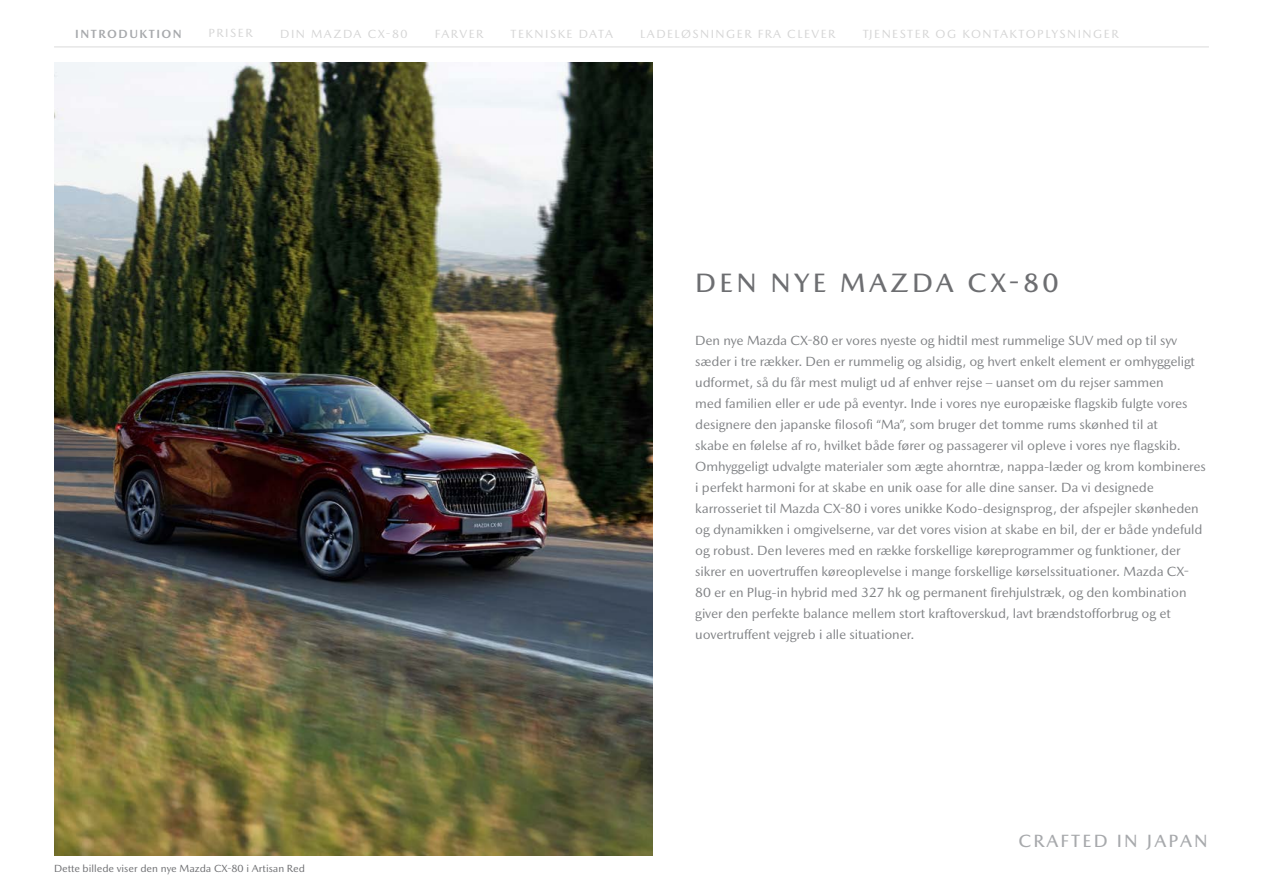
<style>
.page{position:relative;width:1263px;height:893px;background:#fff}
.page>*{position:absolute;margin:0;border:0;box-sizing:border-box;transform-origin:0 0}
.t1{font:500 27px "Mazda Type Cyrillic";letter-spacing:.125em;color:#6d6e71}
.t2{font:500 18px "Mazda Type Cyrillic";letter-spacing:.125em;color:#a7a9ac}
.t3{font:13.5px/21px "Mazda Type Cyrillic";letter-spacing:-.01em;color:#808285}
.t4{font:12px "Mazda Type Cyrillic";letter-spacing:.125em;color:#d5d5d5}
.t5{font:700 12px "Mazda Type Cyrillic";letter-spacing:.125em;color:#a7a9ac}
.t6{font:10.5px "Mazda Type Cyrillic";color:#6d6e71}
</style>
<div class="page">
<img style="left:54px;top:63px;width:599px;height:792px">
<hr style="left:54px;top:46px;width:1155px;height:2px;background:#e7e7e7">
<p class="t5" style="left:75px;top:26px;width:108px">INTRODUKTION</p>
<p class="t4" style="left:208px;top:26px;width:46px">PRISER</p>
<p class="t4" style="left:280px;top:26px;width:129px">DIN MAZDA CX-80</p>
<p class="t4" style="left:435px;top:26px;width:50px">FARVER</p>
<p class="t4" style="left:511px;top:26px;width:104px">TEKNISKE DATA</p>
<p class="t4" style="left:640px;top:26px;width:197px">LADELØSNINGER FRA CLEVER</p>
<p class="t4" style="left:863px;top:26px;width:257px">TJENESTER OG KONTAKTOPLYSNINGER</p>
<p class="t6" style="left:54px;top:862px;width:253px">Dette billede viser den nye Mazda CX-80 i Artisan Red</p>
<h1 class="t1" style="left:695px;top:267px;width:365px">DEN NYE MAZDA CX-80</h1>
<p class="t3" style="left:695px;top:330px;width:512px">Den nye Mazda CX-80 er vores nyeste og hidtil mest rummelige SUV med op til syv sæder i tre rækker. Den er rummelig og alsidig, og hvert enkelt element er omhyggeligt udformet, så du får mest muligt ud af enhver rejse – uanset om du rejser sammen<br>med familien eller er ude på eventyr. Inde i vores nye europæiske flagskib fulgte vores designere den japanske filosofi “Ma”, som bruger det tomme rums skønhed til at<br>skabe en følelse af ro, hvilket både fører og passagerer vil opleve i vores nye flagskib.<br>Omhyggeligt udvalgte materialer som ægte ahorntræ, nappa-læder og krom kombineres i perfekt harmoni for at skabe en unik oase for alle dine sanser. Da vi designede karrosseriet til Mazda CX-80 i vores unikke Kodo-designsprog, der afspejler skønheden og dynamikken i omgivelserne, var det vores vision at skabe en bil, der er både yndefuld og robust. Den leveres med en række forskellige køreprogrammer og funktioner, der sikrer en uovertruffen køreoplevelse i mange forskellige kørselssituationer. Mazda CX-80 er en Plug-in hybrid med 327 hk og permanent firehjulstræk, og den kombination giver den perfekte balance mellem stort kraftoverskud, lavt brændstofforbrug og et uovertruffent vejgreb i alle situationer.</p>
<h2 class="t2" style="left:1018px;top:830px;width:191px">CRAFTED IN JAPAN</h2>
</div>
